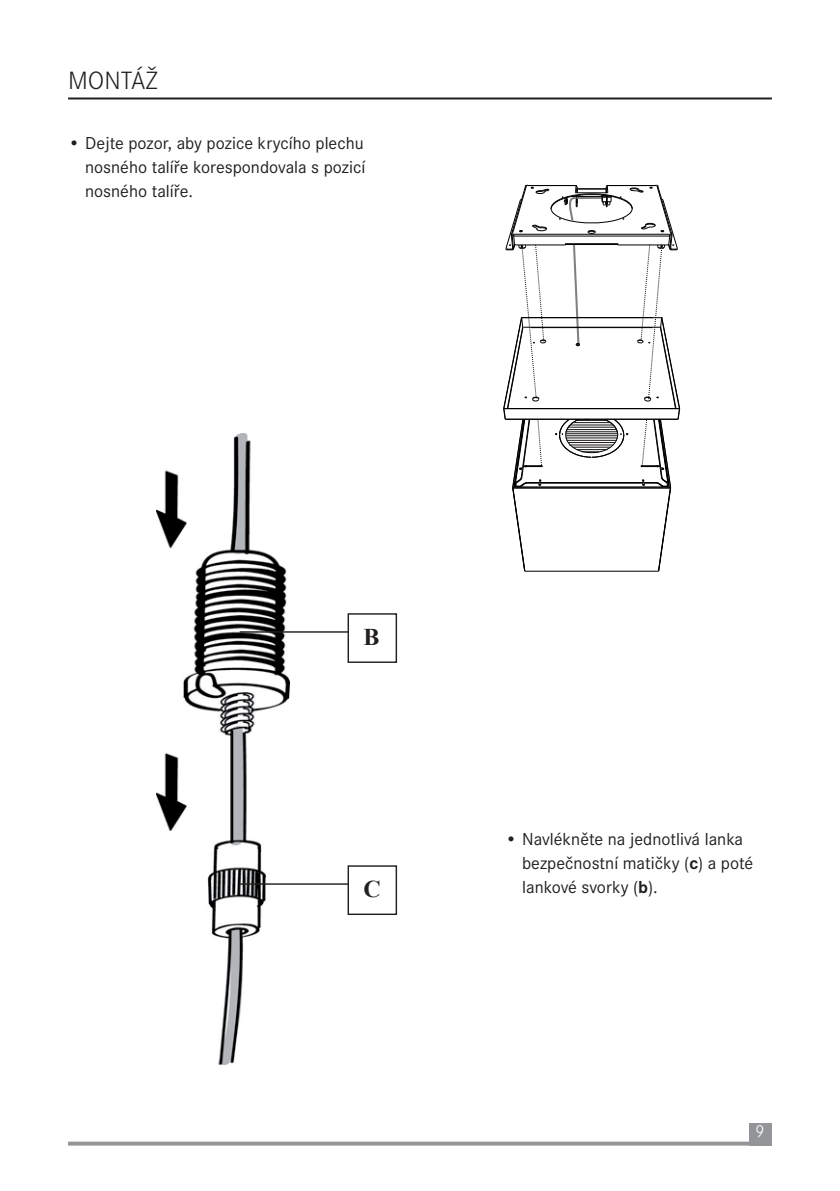
<style>
.page{position:relative;width:840px;height:1191px;background:#fff}
.page>*{position:absolute;margin:0;border:0;box-sizing:border-box;transform-origin:0 0}
.t1{font:300 26px "Corporate S";color:#231f20}
.t2{font:700 24px "Times New Roman";color:#231f20}
.t3{font:18px/24px "Corporate S";color:#231f20;text-align:justify}
.t4{font:300 18px "Corporate S";color:#fff}
.s1{font-weight:700}
</style>
<div class="page">
<div style="left:748px;top:1123px;width:23px;height:22px;background:#939598"></div>
<svg style="left:68px;top:1141px;width:681px;height:4px;background:#a3a5a8"></svg>
<hr style="left:68px;top:97px;width:703px;height:2px;background:#231f20">
<img style="left:156px;top:434px;width:133px;height:630px">
<div style="left:347px;top:613px;width:50px;height:50px;border:1px solid #231f20"></div>
<div style="left:347px;top:865px;width:50px;height:50px;border:1px solid #231f20"></div>
<hr style="left:240px;top:883px;width:108px;height:1px;background:#231f20">
<hr style="left:240px;top:631px;width:108px;height:1px;background:#231f20">
<svg style="left:503px;top:185px;width:177px;height:387px"></svg>
<hr style="left:576px;top:197px;width:25px;height:2px;background:#7f7f84">
<h1 class="t1" style="left:68px;top:62px;width:92px">MONTÁŽ</h1>
<p class="t3" style="left:85px;top:129px;width:282px;text-indent:-17px">• Dejte pozor, aby pozice krycího plechu nosného talíře korespondovala s pozicí nosného talíře.</p>
<h2 class="t2" style="left:363px;top:620px;width:18px">B</h2>
<h2 class="t2" style="left:363px;top:872px;width:19px">C</h2>
<p class="t3" style="left:522px;top:825px;width:232px;text-align:left;text-indent:-17px">• Navlékněte na jednotlivá lanka bezpečnostní matičky (<span class="s1">c</span>) a poté lankové svorky (<span class="s1">b</span>).</p>
<p class="t4" style="left:755px;top:1118px;width:11px">9</p>
</div>
